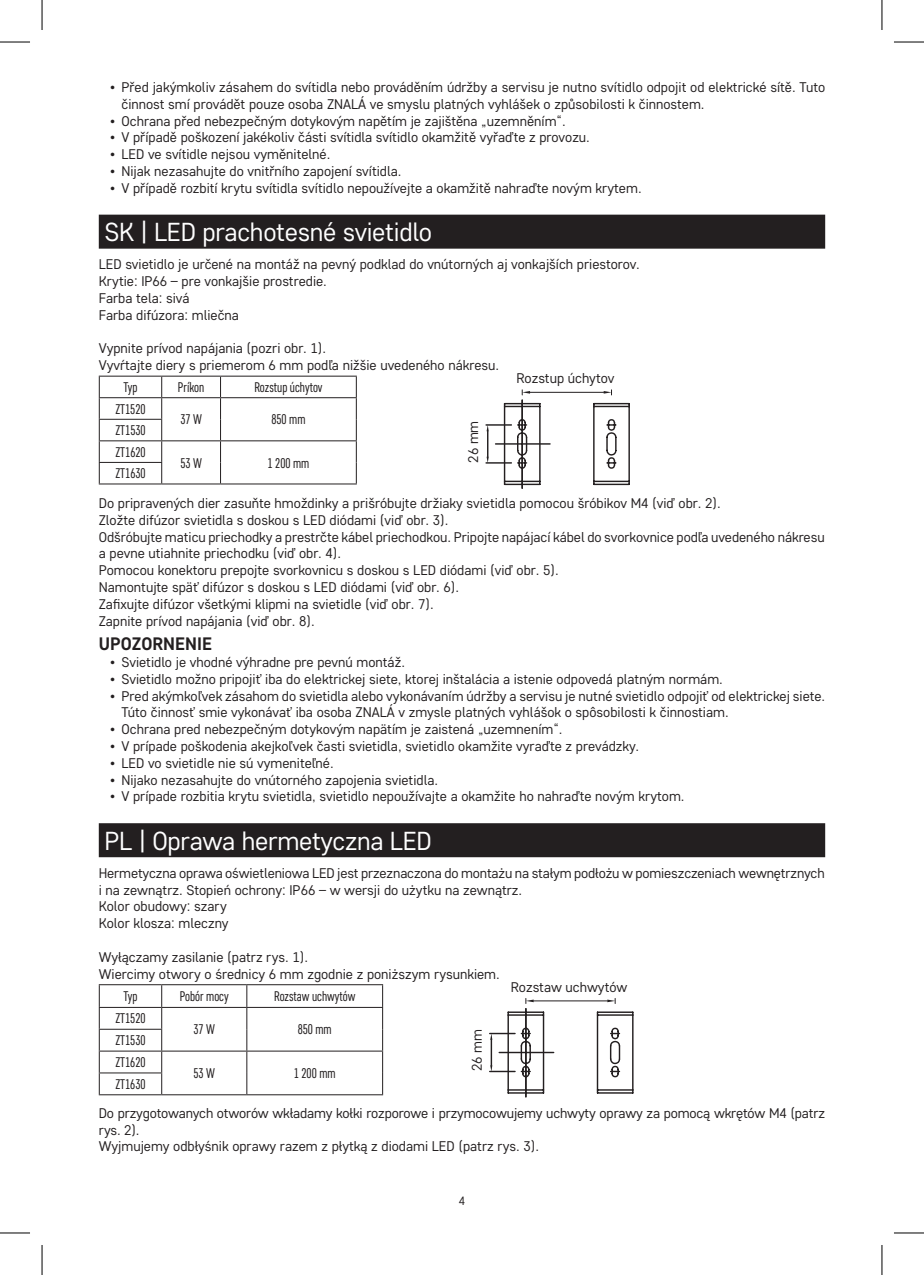
<style>
.page{position:relative;width:924px;height:1275px;background:#fff}
.page>*{position:absolute;margin:0;border:0;box-sizing:border-box;transform-origin:0 0}
.t1{font:26px "Core Sans D35";letter-spacing:-.01em;color:#fff}
.t2{font:700 18px "Core Sans D55";color:#231f20}
.t3{font:14px/16.8px "Core Sans D35";color:#231f20}
.t4{font:14px/21.6px "Core Sans D37 Cn";color:#231f20}
.t5{font:12px "Core Sans D35";color:#231f20}
</style>
<div class="page">
<div style="left:99px;top:215px;width:725px;height:34px;background:#231f20"></div>
<hr style="left:99px;top:397px;width:63px;height:1px;background:#231f20">
<hr style="left:220px;top:397px;width:136px;height:1px;background:#231f20">
<hr style="left:99px;top:462px;width:63px;height:1px;background:#231f20">
<hr style="left:99px;top:483px;width:63px;height:1px;background:#231f20">
<hr style="left:99px;top:376px;width:63px;height:1px;background:#231f20">
<hr style="left:162px;top:376px;width:58px;height:1px;background:#231f20">
<hr style="left:220px;top:376px;width:136px;height:1px;background:#231f20">
<hr style="left:99px;top:419px;width:63px;height:1px;background:#231f20">
<hr style="left:99px;top:440px;width:63px;height:1px;background:#231f20">
<svg style="left:99px;top:377px;width:1px;height:106px"></svg>
<hr style="left:162px;top:397px;width:58px;height:1px;background:#231f20">
<hr style="left:162px;top:440px;width:58px;height:1px;background:#231f20">
<svg style="left:161px;top:377px;width:1px;height:106px"></svg>
<hr style="left:162px;top:483px;width:58px;height:1px;background:#231f20">
<hr style="left:220px;top:483px;width:136px;height:1px;background:#231f20">
<hr style="left:220px;top:440px;width:136px;height:1px;background:#231f20">
<svg style="left:220px;top:377px;width:1px;height:106px"></svg>
<svg style="left:355px;top:377px;width:1px;height:106px"></svg>
<svg style="left:486px;top:390px;width:144px;height:99px"></svg>
<hr style="left:495px;top:443px;width:54px;height:1px;background:#231f20">
<hr style="left:521px;top:400px;width:1px;height:88px;background:#231f20">
<div style="left:99px;top:823px;width:725px;height:34px;background:#231f20"></div>
<hr style="left:99px;top:1007px;width:63px;height:1px;background:#231f20">
<hr style="left:247px;top:1007px;width:136px;height:1px;background:#231f20">
<hr style="left:99px;top:1072px;width:63px;height:1px;background:#231f20">
<hr style="left:99px;top:1094px;width:63px;height:1px;background:#231f20">
<hr style="left:99px;top:984px;width:63px;height:1px;background:#231f20">
<hr style="left:162px;top:984px;width:85px;height:1px;background:#231f20">
<hr style="left:247px;top:984px;width:136px;height:1px;background:#231f20">
<hr style="left:99px;top:1028px;width:63px;height:1px;background:#231f20">
<hr style="left:99px;top:1050px;width:63px;height:1px;background:#231f20">
<svg style="left:99px;top:985px;width:1px;height:109px"></svg>
<hr style="left:162px;top:1007px;width:85px;height:1px;background:#231f20">
<hr style="left:162px;top:1050px;width:85px;height:1px;background:#231f20">
<svg style="left:161px;top:985px;width:1px;height:109px"></svg>
<hr style="left:162px;top:1094px;width:85px;height:1px;background:#231f20">
<hr style="left:247px;top:1094px;width:136px;height:1px;background:#231f20">
<hr style="left:247px;top:1050px;width:136px;height:1px;background:#231f20">
<svg style="left:246px;top:985px;width:1px;height:109px"></svg>
<svg style="left:382px;top:985px;width:1px;height:109px"></svg>
<svg style="left:506px;top:998px;width:128px;height:100px"></svg>
<hr style="left:490px;top:1039px;width:2px;height:26px;background:#231f20">
<hr style="left:489px;top:1070px;width:26px;height:2px;background:#231f20">
<hr style="left:489px;top:1032px;width:26px;height:2px;background:#231f20">
<hr style="left:499px;top:1051px;width:54px;height:2px;background:#231f20">
<hr style="left:525px;top:1008px;width:1px;height:88px;background:#231f20">
<hr style="left:0;top:42px;width:30px;height:1px;background:#000">
<hr style="left:893px;top:42px;width:30px;height:1px;background:#000">
<hr style="left:0;top:1232px;width:30px;height:1px;background:#000">
<hr style="left:893px;top:1232px;width:30px;height:1px;background:#000">
<hr style="left:42px;top:0;width:1px;height:30px;background:#000">
<hr style="left:42px;top:1245px;width:1px;height:30px;background:#000">
<hr style="left:881px;top:0;width:1px;height:30px;background:#000">
<hr style="left:881px;top:1245px;width:1px;height:30px;background:#000">
<p class="t3" style="left:121px;top:78px;width:704px;text-indent:-11px">• Před jakýmkoliv zásahem do svítidla nebo prováděním údržby a servisu je nutno svítidlo odpojit od elektrické sítě. Tuto činnost smí provádět pouze osoba ZNALÁ ve smyslu platných vyhlášek o způsobilosti k činnostem.</p>
<p class="t3" style="left:110px;top:112px;width:457px">• Ochrana před nebezpečným dotykovým napětím je zajištěna „uzemněním“.</p>
<p class="t3" style="left:110px;top:129px;width:481px">• V případě poškození jakékoliv části svítidla svítidlo okamžitě vyřaďte z provozu.</p>
<p class="t3" style="left:110px;top:145px;width:221px">• LED ve svítidle nejsou vyměnitelné.</p>
<p class="t3" style="left:110px;top:162px;width:293px">• Nijak nezasahujte do vnitřního zapojení svítidla.</p>
<p class="t3" style="left:110px;top:179px;width:533px">• V případě rozbití krytu svítidla svítidlo nepoužívejte a okamžitě nahraďte novým krytem.</p>
<h1 class="t1" style="left:104px;top:215px;width:329px">SK | LED prachotesné svietidlo</h1>
<p class="t3" style="left:99px;top:255px;width:542px">LED svietidlo je určené na montáž na pevný podklad do vnútorných aj vonkajších priestorov.<br>Krytie: IP66 – pre vonkajšie prostredie.<br>Farba tela: sivá<br>Farba difúzora: mliečna</p>
<p class="t3" style="left:99px;top:339px;width:402px">Vypnite prívod napájania (pozri obr. 1).<br>Vyvŕtajte diery s priemerom 6 mm podľa nižšie uvedeného nákresu.</p>
<p class="t4" style="left:123px;top:376px;width:16px">Typ</p>
<p class="t4" style="left:178px;top:376px;width:28px">Príkon</p>
<p class="t4" style="left:254px;top:376px;width:70px">Rozstup úchytov</p>
<p class="t4" style="left:115px;top:398px;width:32px">ZT1520</p>
<p class="t4" style="left:180px;top:408px;width:23px">37 W</p>
<p class="t4" style="left:271px;top:408px;width:36px">850 mm</p>
<p class="t4" style="left:115px;top:419px;width:32px">ZT1530<br>ZT1620</p>
<p class="t4" style="left:180px;top:452px;width:23px">53 W</p>
<p class="t4" style="left:267px;top:452px;width:43px">1 200 mm</p>
<p class="t4" style="left:115px;top:462px;width:32px">ZT1630</p>
<p class="t3" style="left:516px;top:369px;width:99px">Rozstup úchytov</p>
<p class="t3" style="left:464px;top:463px;width:44px;rotate:-90deg">26 mm</p>
<p class="t3" style="left:99px;top:494px;width:727px">Do pripravených dier zasuňte hmoždinky a prišróbujte držiaky svietidla pomocou šróbikov M4 (viď obr. 2).<br>Zložte difúzor svietidla s doskou s LED diódami (viď obr. 3).<br>Odšróbujte maticu priechodky a prestrčte kábel priechodkou. Pripojte napájací kábel do svorkovnice podľa uvedeného nákresu a pevne utiahnite priechodku (viď obr. 4).<br>Pomocou konektoru prepojte svorkovnicu s doskou s LED diódami (viď obr. 5).<br>Namontujte späť difúzor s doskou s LED diódami (viď obr. 6).<br>Zafixujte difúzor všetkými klipmi na svietidle (viď obr. 7).<br>Zapnite prívod napájania (viď obr. 8).</p>
<p class="t2" style="left:99px;top:632px;width:115px">UPOZORNENIE</p>
<p class="t3" style="left:110px;top:653px;width:296px">• Svietidlo je vhodné výhradne pre pevnú montáž.</p>
<p class="t3" style="left:110px;top:670px;width:614px">• Svietidlo možno pripojiť iba do elektrickej siete, ktorej inštalácia a istenie odpovedá platným normám.</p>
<p class="t3" style="left:121px;top:687px;width:705px;text-indent:-11px">• Pred akýmkoľvek zásahom do svietidla alebo vykonávaním údržby a servisu je nutné svietidlo odpojiť od elektrickej siete.<br>Túto činnosť smie vykonávať iba osoba ZNALÁ v zmysle platných vyhlášok o spôsobilosti k činnostiam.</p>
<p class="t3" style="left:110px;top:720px;width:453px">• Ochrana pred nebezpečným dotykovým napätím je zaistená „uzemnením“.</p>
<p class="t3" style="left:110px;top:737px;width:530px">• V prípade poškodenia akejkoľvek časti svietidla, svietidlo okamžite vyraďte z prevádzky.</p>
<p class="t3" style="left:110px;top:754px;width:225px">• LED vo svietidle nie sú vymeniteľné.</p>
<p class="t3" style="left:110px;top:771px;width:329px">• Nijako nezasahujte do vnútorného zapojenia svietidla.</p>
<p class="t3" style="left:110px;top:787px;width:575px">• V prípade rozbitia krytu svietidla, svietidlo nepoužívajte a okamžite ho nahraďte novým krytom.</p>
<h1 class="t1" style="left:104px;top:823px;width:329px">PL | Oprawa hermetyczna LED</h1>
<p class="t3" style="left:99px;top:864px;width:727px">Hermetyczna oprawa oświetleniowa LED jest przeznaczona do montażu na stałym podłożu w pomieszczeniach wewnętrznych i na zewnątrz. Stopień ochrony: IP66 – w wersji do użytku na zewnątrz.<br>Kolor obudowy: szary<br>Kolor klosza: mleczny</p>
<p class="t3" style="left:99px;top:948px;width:402px">Wyłączamy zasilanie (patrz rys. 1).<br>Wiercimy otwory o średnicy 6 mm zgodnie z poniższym rysunkiem.</p>
<p class="t4" style="left:123px;top:985px;width:16px">Typ</p>
<p class="t4" style="left:180px;top:985px;width:50px">Pobór mocy</p>
<p class="t4" style="left:274px;top:985px;width:83px">Rozstaw uchwytów</p>
<p class="t4" style="left:115px;top:1007px;width:32px">ZT1520</p>
<p class="t4" style="left:193px;top:1018px;width:23px">37 W</p>
<p class="t4" style="left:297px;top:1018px;width:36px">850 mm</p>
<p class="t4" style="left:115px;top:1029px;width:32px">ZT1530<br>ZT1620</p>
<p class="t4" style="left:193px;top:1062px;width:23px">53 W</p>
<p class="t4" style="left:294px;top:1062px;width:43px">1 200 mm</p>
<p class="t4" style="left:115px;top:1073px;width:32px">ZT1630</p>
<p class="t3" style="left:510px;top:977px;width:118px">Rozstaw uchwytów</p>
<p class="t3" style="left:468px;top:1071px;width:44px;rotate:-90deg">26 mm</p>
<p class="t3" style="left:99px;top:1104px;width:727px">Do przygotowanych otworów wkładamy kołki rozporowe i przymocowujemy uchwyty oprawy za pomocą wkrętów M4 (patrz rys. 2).<br>Wyjmujemy odbłyśnik oprawy razem z płytką z diodami LED (patrz rys. 3).</p>
<p class="t5" style="left:458px;top:1192px;width:8px">4</p>
</div>
